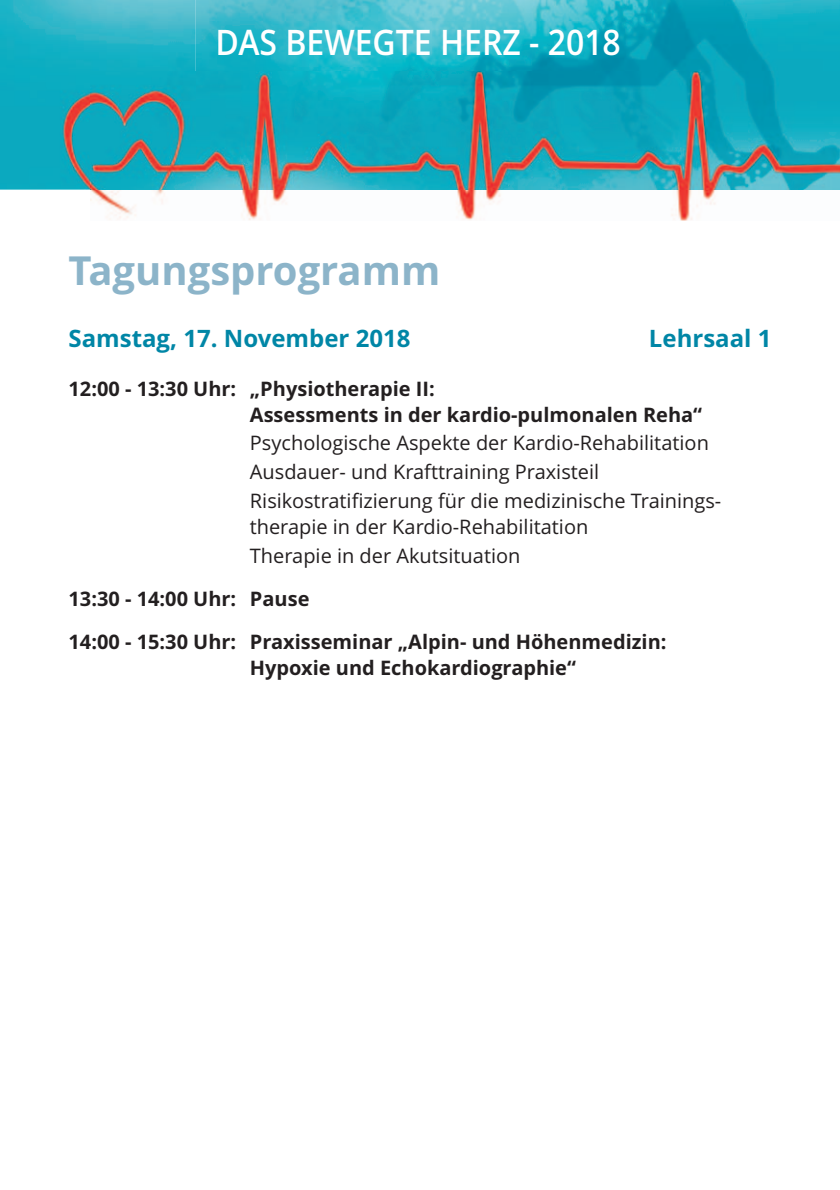
<style>
.page{position:relative;width:840px;height:1190px;background:#fff}
.page>*{position:absolute;margin:0;border:0;box-sizing:border-box;transform-origin:0 0}
.t1{font:700 40px "Open Sans";color:#8cb4c9}
.t2{font:600 35.2px "Open Sans";color:#fff;scale:.91 1}
.t3{font:700 24px "Open Sans";color:#0086a6}
.t4{font:20px/28.8px "Open Sans";color:#231f20}
.t5{font:700 20px/26px "Open Sans";color:#231f20}
</style>
<div class="page">
<img style="left:196px;top:0;width:644px;height:71px">
<img style="left:0;top:0;width:196px;height:218px">
<img style="left:196px;top:71px;width:644px;height:150px">
<img style="left:91px;top:71px;width:105px;height:119px">
<h2 class="t2" style="left:216px;top:22px;width:447px">DAS BEWEGTE HERZ - 2018</h2>
<h1 class="t1" style="left:69px;top:255px;width:373px">Tagungsprogramm</h1>
<p class="t3" style="left:69px;top:329px;width:344px">Samstag, 17. November 2018</p>
<p class="t3" style="left:649px;top:329px;width:124px">Lehrsaal 1</p>
<p class="t5" style="left:250px;top:377px;width:454px;text-indent:-181px">12:00 - 13:30 Uhr: „Physiotherapie II:<br>Assessments in der kardio-pulmonalen Reha“</p>
<p class="t4" style="left:250px;top:431px;width:473px">Psychologische Aspekte der Kardio-Rehabilitation<br>Ausdauer- und Krafttraining Praxisteil<br>Risikostratifizierung für die medizinische Trainings -</p>
<p class="t4" style="left:250px;top:514px;width:340px">therapie in der Kardio-Rehabilitation<br>Therapie in der Akutsituation</p>
<p class="t5" style="left:69px;top:579px;width:600px;line-height:43px">13:30 - 14:00 Uhr: Pause<br>14:00 - 15:30 Uhr: Praxisseminar „Alpin- und Höhenmedizin:</p>
<p class="t5" style="left:250px;top:657px;width:328px">Hypoxie und Echokardiographie“</p>
</div>
